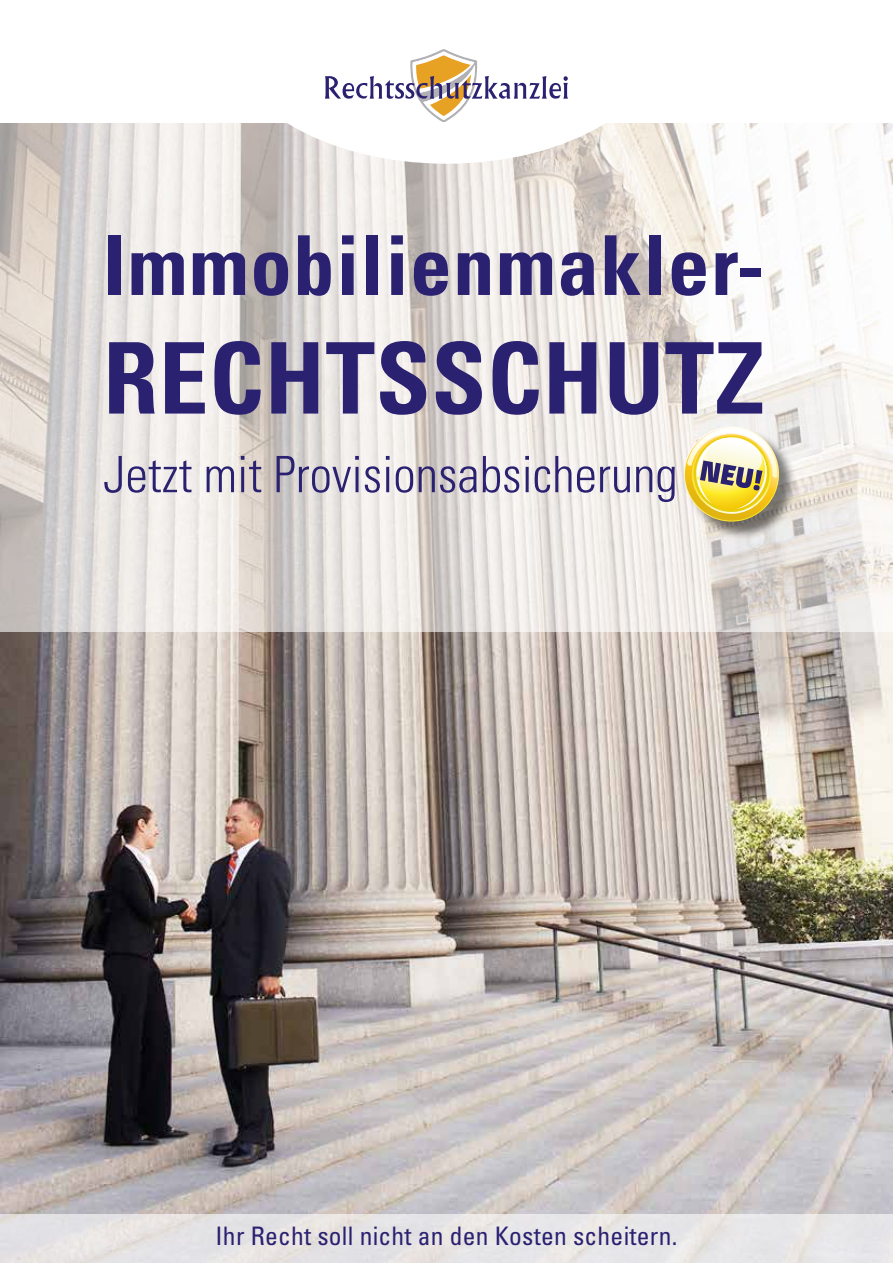
<style>
.page{position:relative;width:893px;height:1263px;background:#fff}
.page>*{position:absolute;margin:0;border:0;box-sizing:border-box;transform-origin:0 0}
.t1{font:700 condensed 98.85px "Univers LT Std";letter-spacing:.005em;color:#2b2171}
.t2{font:700 condensed 82.65px "Univers LT Std";letter-spacing:.02em;color:#2b2171}
.t3{font:300 condensed 50.25px "Univers LT Std";color:#2b2171}
.t4{font:condensed 25.5px "Univers LT Std";letter-spacing:.01em;color:#2b2171}
</style>
<div class="page">
<img style="left:0;top:631px;width:893px;height:583px">
<svg style="left:0;top:123px;width:893px;height:508px"></svg>
<svg style="left:224px;top:121px;width:445px;height:43px"></svg>
<svg style="left:325px;top:49px;width:243px;height:72px"></svg>
<div style="left:686px;top:429px;width:111px;height:111px;background:#000;opacity:.5"></div>
<svg style="left:680px;top:426px;width:103px;height:99px"></svg>
<div style="left:0;top:1214px;width:893px;height:49px;background:#e6e4e6"></div>
<h2 class="t2" style="left:103px;top:215px;width:663px">Immobilienmakler-</h2>
<h1 class="t1" style="left:103px;top:318px;width:663px">RECHTSSCHUTZ</h1>
<h3 class="t3" style="left:103px;top:444px;width:576px">Jetzt mit Provisionsabsicherung</h3>
<p class="t4" style="left:216px;top:1220px;width:463px">Ihr Recht soll nicht an den Kosten scheitern.</p>
</div>
